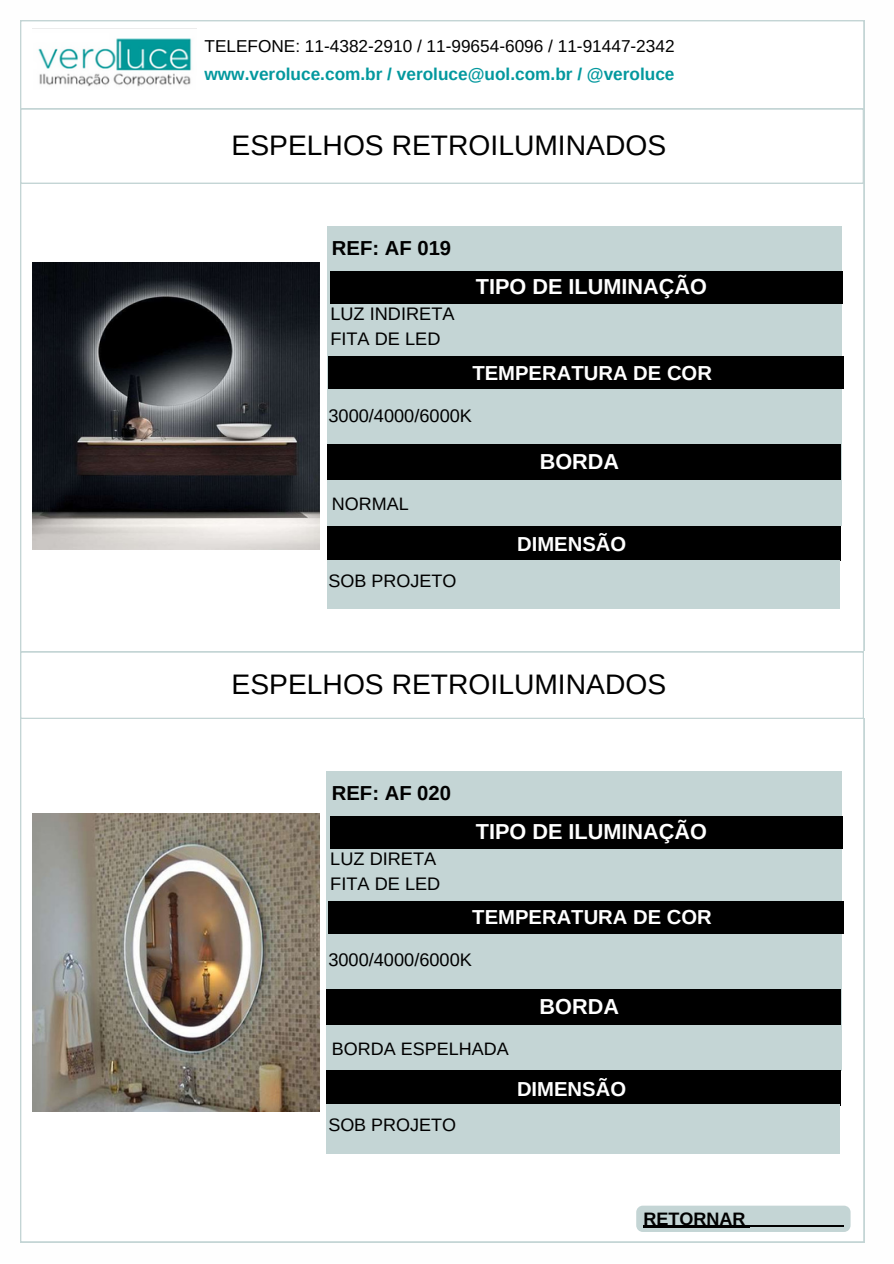
<style>
.page{position:relative;width:894px;height:1264px;background:#fff}
.page>*{position:absolute;margin:0;border:0;box-sizing:border-box;transform-origin:0 0}
.t1{font:28.2px "Arimo";color:#000}
.t2{font:700 21.6px "Arimo";color:#fff}
.t3{font:700 20.25px "Arimo";color:#fff}
.t4{font:700 20.25px "Arimo";color:#000}
.t5{font:18.15px/24.8px "Arimo";color:#000}
.t6{font:18px "Arimo";color:#000}
.t7{font:700 18px "Arimo";color:#000}
.t8{font:17.25px "Arimo";color:#000}
.t9{font:700 17.25px "Arimo";color:#03989e}
</style>
<div class="page">
<img style="left:33px;top:28px;width:163px;height:59px">
<div style="left:19px;top:107px;width:845px;height:78px;border:2px solid #c4d5d5"></div>
<div style="left:19px;top:650px;width:845px;height:70px;border:2px solid #c4d5d5"></div>
<svg style="left:636px;top:1205px;width:214px;height:26px;background:#b3c2c2"></svg>
<div style="left:327px;top:771px;width:514px;height:299px;background:#c4d5d5"></div>
<div style="left:330px;top:816px;width:512px;height:32px;background:#000"></div>
<div style="left:328px;top:901px;width:514px;height:32px;background:#000"></div>
<div style="left:327px;top:989px;width:512px;height:35px;background:#000"></div>
<div style="left:327px;top:1070px;width:512px;height:35px;background:#000"></div>
<div style="left:327px;top:1104px;width:512px;height:49px;background:#c4d5d5"></div>
<div style="left:327px;top:227px;width:514px;height:299px;background:#c4d5d5"></div>
<div style="left:330px;top:271px;width:512px;height:33px;background:#000"></div>
<div style="left:328px;top:357px;width:515px;height:32px;background:#000"></div>
<div style="left:327px;top:445px;width:512px;height:34px;background:#000"></div>
<div style="left:327px;top:526px;width:512px;height:34px;background:#000"></div>
<div style="left:327px;top:560px;width:512px;height:49px;background:#c4d5d5"></div>
<img style="left:33px;top:262px;width:287px;height:287px">
<img style="left:33px;top:813px;width:287px;height:298px">
<p class="t8" style="left:204px;top:37px;width:471px">TELEFONE: 11-4382-2910 / 11-99654-6096 / 11-91447-2342</p>
<p class="t9" style="left:204px;top:65px;width:471px">www.veroluce.com.br / veroluce@uol.com.br / @veroluce</p>
<h1 class="t1" style="left:231px;top:129px;width:436px">ESPELHOS RETROILUMINADOS</h1>
<h4 class="t4" style="left:332px;top:237px;width:121px">REF: AF 019</h4>
<h4 class="t5" style="left:330px;top:302px;width:126px">LUZ INDIRETA<br>FITA DE LED</h4>
<h2 class="t2" style="left:475px;top:275px;width:232px">TIPO DE ILUMINAÇÃO</h2>
<h1 class="t3" style="left:472px;top:361px;width:241px">TEMPERATURA DE COR</h1>
<h2 class="t5" style="left:328px;top:403px;width:145px">3000/4000/6000K</h2>
<h4 class="t6" style="left:332px;top:493px;width:78px">NORMAL</h4>
<h2 class="t6" style="left:328px;top:570px;width:129px">SOB PROJETO</h2>
<h2 class="t2" style="left:539px;top:449px;width:81px">BORDA</h2>
<p class="t3" style="left:517px;top:533px;width:111px">DIMENSÃO</p>
<p class="t1" style="left:231px;top:668px;width:436px">ESPELHOS RETROILUMINADOS</p>
<h4 class="t4" style="left:332px;top:781px;width:121px">REF: AF 020</h4>
<h4 class="t5" style="left:330px;top:846px;width:111px">LUZ DIRETA<br>FITA DE LED</h4>
<h4 class="t2" style="left:475px;top:819px;width:232px">TIPO DE ILUMINAÇÃO</h4>
<h2 class="t3" style="left:472px;top:906px;width:241px">TEMPERATURA DE COR</h2>
<h2 class="t5" style="left:328px;top:947px;width:145px">3000/4000/6000K</h2>
<h2 class="t2" style="left:539px;top:994px;width:81px">BORDA</h2>
<h4 class="t6" style="left:332px;top:1038px;width:178px">BORDA ESPELHADA</h4>
<h2 class="t6" style="left:328px;top:1114px;width:129px">SOB PROJETO</h2>
<h2 class="t3" style="left:517px;top:1077px;width:111px">DIMENSÃO</h2>
<p class="t7" style="left:643px;top:1208px;width:103px">RETORNAR</p>
</div>
